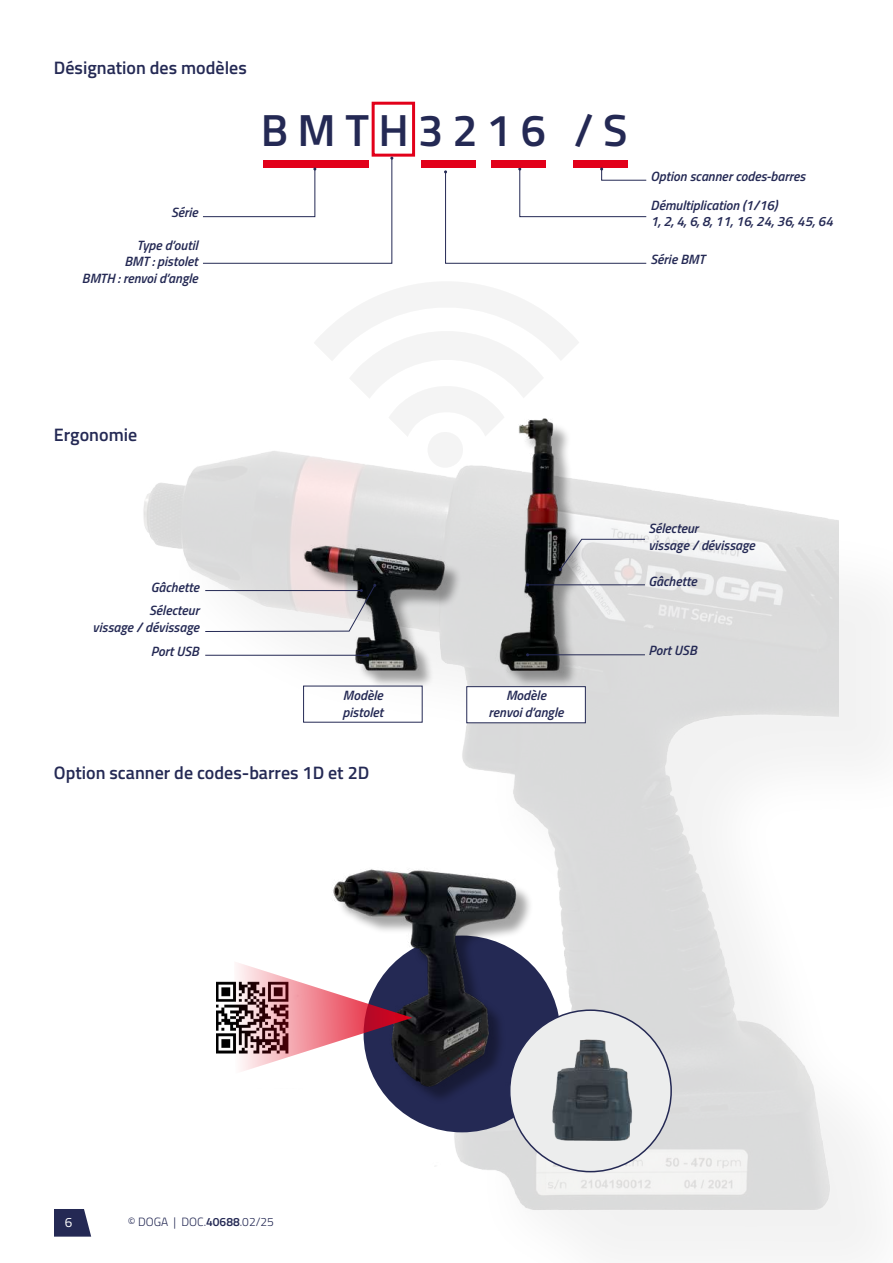
<style>
.page{position:relative;width:893px;height:1263px;background:#fff}
.page>*{position:absolute;margin:0;border:0;box-sizing:border-box;transform-origin:0 0}
.t1{font:600 45px "Titillium Web";letter-spacing:.205em;color:#242954}
.t2{font:600 18px "Titillium Web";color:#242954}
.t3{font:italic 600 13.5px/16.5px "Titillium Web";color:#242954}
.t4{font:13.5px "Titillium Web";color:#fff}
.t5{font:300 12px "Titillium Web";color:#242954}
.s1{font-weight:600}
</style>
<div class="page">
<img style="left:54px;top:451px;width:785px;height:790px">
<svg style="left:314px;top:282px;width:265px;height:186px"></svg>
<div style="left:466px;top:686px;width:120px;height:37px;background:#fff;border:1px solid #242954"></div>
<div style="left:372px;top:102px;width:43px;height:55px;border:3px solid #e2001a"></div>
<svg style="left:203px;top:157px;width:190px;height:107px"></svg>
<div style="left:421px;top:161px;width:55px;height:7px;background:#e2001a"></div>
<div style="left:491px;top:161px;width:54px;height:7px;background:#e2001a"></div>
<div style="left:573px;top:161px;width:54px;height:7px;background:#e2001a"></div>
<svg style="left:444px;top:168px;width:203px;height:96px"></svg>
<div style="left:306px;top:872px;width:228px;height:306px;background:#000;opacity:.35"></div>
<img style="left:263px;top:723px;width:332px;height:443px">
<img style="left:216px;top:982px;width:18px;height:72px">
<svg style="left:234px;top:961px;width:178px;height:113px"></svg>
<div style="left:510px;top:1010px;width:161px;height:161px;background:#eceded;border-radius:50%"></div>
<img style="left:552px;top:1039px;width:80px;height:102px">
<div style="left:503px;top:422px;width:81px;height:266px;background:#000;opacity:.35"></div>
<img style="left:491px;top:409px;width:80px;height:267px">
<div style="left:307px;top:549px;width:155px;height:140px;background:#000;opacity:.35"></div>
<img style="left:280px;top:540px;width:192px;height:135px">
<hr style="left:528px;top:654px;width:117px;height:1px;background:#242954">
<hr style="left:528px;top:584px;width:117px;height:1px;background:#242954">
<hr style="left:205px;top:655px;width:163px;height:1px;background:#242954">
<svg style="left:559px;top:538px;width:87px;height:33px"></svg>
<svg style="left:204px;top:584px;width:172px;height:48px"></svg>
<h2 class="t2" style="left:54px;top:55px;width:194px">Désignation des modèles</h2>
<h1 class="t1" style="left:261px;top:96px;width:368px">BMTH3216 /S</h1>
<p class="t3" style="left:171px;top:203px;width:28px">Série</p>
<p class="t3" style="left:82px;top:236px;width:118px;text-align:right">Type d’outil<br>BMT : pistolet<br>BMTH : renvoi d’angle</p>
<p class="t3" style="left:650px;top:167px;width:156px">Option scanner codes-barres</p>
<p class="t3" style="left:650px;top:196px;width:184px">Démultiplication (1/16)<br>1, 2, 4, 6, 8, 11, 16, 24, 36, 45, 64</p>
<p class="t3" style="left:650px;top:250px;width:56px">Série BMT</p>
<h2 class="t2" style="left:54px;top:421px;width:85px">Ergonomie</h2>
<p class="t3" style="left:149px;top:575px;width:51px;line-height:23px">Gâchette<br>Sélecteur</p>
<p class="t3" style="left:93px;top:614px;width:108px;line-height:24.2px;text-align:right">vissage / dévissage<br>Port USB</p>
<p class="t3" style="left:342px;top:686px;width:42px">Modèle pistolet</p>
<h2 class="t2" style="left:54px;top:759px;width:317px">Option scanner de codes-barres 1D et 2D</h2>
<p class="t3" style="left:489px;top:686px;width:76px;text-align:center">Modèle renvoi d’angle</p>
<p class="t3" style="left:648px;top:519px;width:108px">Sélecteur<br>vissage / dévissage</p>
<p class="t3" style="left:648px;top:572px;width:50px">Gâchette</p>
<p class="t3" style="left:648px;top:641px;width:50px">Port USB</p>
<p class="t4" style="left:65px;top:1212px;width:9px">6</p>
<p class="t5" style="left:128px;top:1213px;width:148px">© DOGA | DOC.<span class="s1">40688</span>.02/25</p>
</div>
